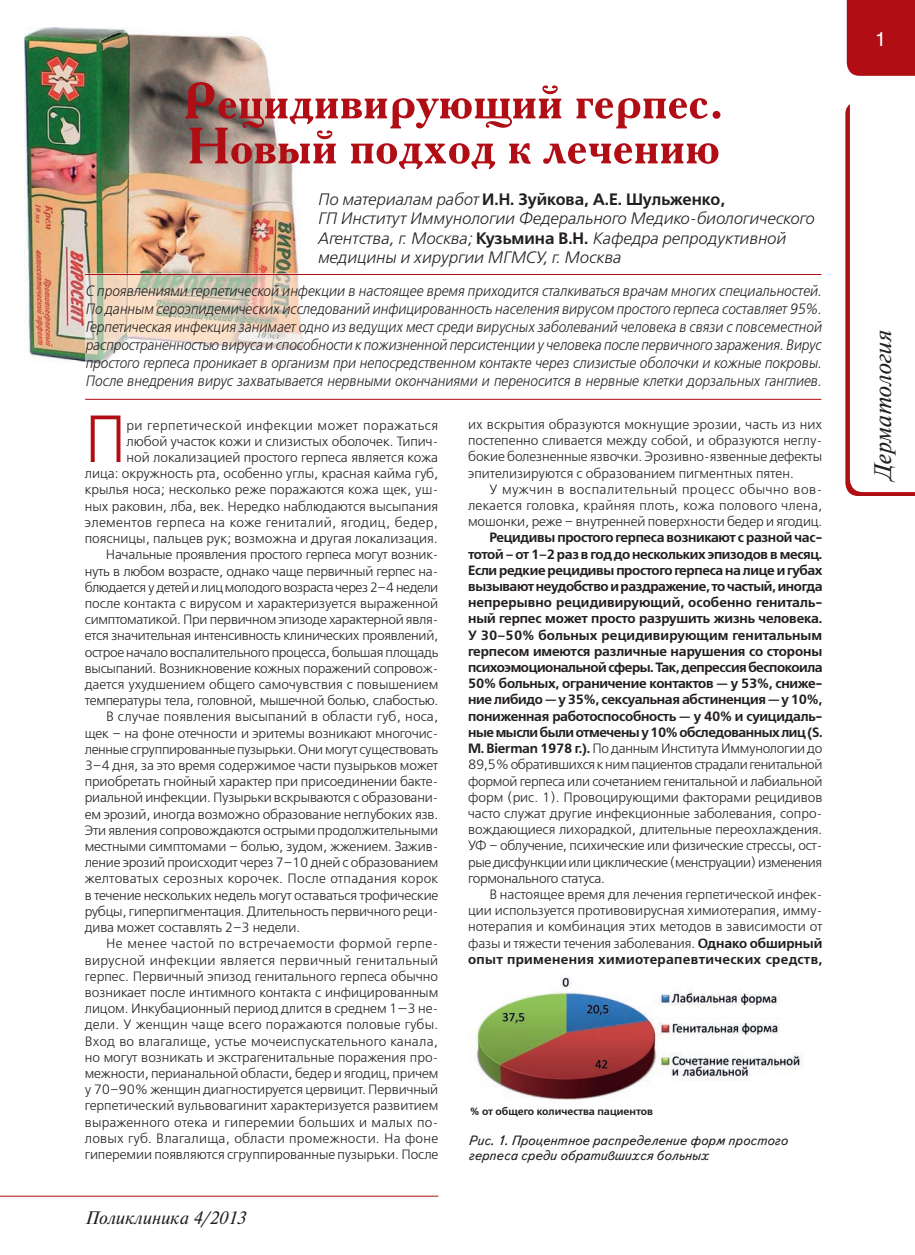
<style>
.page{position:relative;width:915px;height:1255px;background:#fff}
.page>*{position:absolute;margin:0;border:0;box-sizing:border-box;transform-origin:0 0}
.t1{font:66.45px "Free Set C";color:#b00d15;scale:.9 1}
.t2{font:700 51px/45px "Academy C";color:#b00d15}
.t3{font:italic 24px "Newton C";color:#231f20}
.t4{font:19.5px "Helios";color:#fff}
.t5{font:italic 18px "Newton C";color:#231f20}
.t6{font:italic 16.5px/19.5px "Free Set C";color:#231f20}
.t7{font:italic 15px/18px "Free Set C";color:#231f20;text-align:justify;scale:.9 1}
.t8{font:13.5px/16.2px "Free Set C";letter-spacing:-.01em;color:#231f20;text-align:justify}
.t9{font:700 13.5px/16.2px "Free Set C";letter-spacing:-.035em;color:#231f20;text-align:justify}
.t10{font:13.5px "Free Set C";letter-spacing:.015em;color:#231f20}
.t11{font:13.5px "Free Set C";letter-spacing:.02em;color:#231f20}
.t12{font:13.5px "Free Set C";letter-spacing:.03em;color:#231f20}
.t13{font:italic 13.5px/15px "Text Book C";color:#231f20}
.t14{font:13.5px "Free Set C";letter-spacing:-.03em;color:#231f20}
.t15{font:13.5px "Free Set C";letter-spacing:.025em;color:#231f20}
.t16{font:13.5px "Free Set C";letter-spacing:.035em;color:#231f20}
.t17{font:700 10.5px "Free Set C";color:#231f20}
.s1{font-weight:700;font-style:normal}
.s2{font-weight:400}
.s3{font-weight:700}
</style>
<div class="page">
<div style="left:846px;top:0;width:68px;height:76px;background:#b00d15"></div>
<svg style="left:845px;top:104px;width:69px;height:392px"></svg>
<hr style="left:0;top:1195px;width:438px;height:1px;background:#b00d15">
<img style="left:24px;top:27px;width:275px;height:335px">
<img style="left:476px;top:977px;width:327px;height:123px">
<svg style="left:85px;top:273px;width:737px;height:92px"></svg>
<hr style="left:85px;top:274px;width:736px;height:1px;background:#b00d15">
<hr style="left:85px;top:399px;width:736px;height:1px;background:#b00d15">
<h2 class="t2" style="left:183px;top:76px;width:541px">Рецидивирующий герпес.<br>Новый подход к лечению</h2>
<p class="t6" style="left:317px;top:190px;width:498px">По материалам работ <span class="s1">И.Н. Зуйкова, А.Е. Шульженко,<br></span>ГП Институт Иммунологии Федерального Медико-биологического Агентства, г. Москва; <span class="s1">Кузьмина В.Н.</span> Кафедра репродуктивной медицины и хирургии МГМСУ, г. Москва</p>
<p class="t7" style="left:85px;top:282px;width:819px">С проявлениями герпетической инфекции в настоящее время приходится сталкиваться врачам многих специальностей.<br>По данным сероэпидемических исследований инфицированность населения вирусом простого герпеса составляет 95%.<br>Герпетическая инфекция занимает одно из ведущих мест среди вирусных заболеваний человека в связи с повсеместной распространенностью вируса и способности к пожизненной персистенции у человека после первичного заражения. Вирус простого герпеса проникает в организм при непосредственном контакте через слизистые оболочки и кожные покровы.<br>После внедрения вирус захватывается нервными окончаниями и переносится в нервные клетки дорзальных ганглиев.</p>
<h1 class="t1" style="left:85px;top:400px;width:48px">П</h1>
<p class="t16" style="left:126px;top:417px;width:313px">ри герпетической инфекции может поражаться</p>
<p class="t8" style="left:126px;top:433px;width:313px">любой участок кожи и слизистых оболочек. Типич-</p>
<p class="t8" style="left:126px;top:449px;width:313px">ной локализацией простого герпеса является кожа</p>
<p class="t8" style="left:85px;top:465px;width:355px">лица: окружность рта, особенно углы, красная кайма губ,</p>
<p class="t8" style="left:85px;top:482px;width:355px">крылья носа; несколько реже поражаются кожа щек, уш-</p>
<p class="t8" style="left:85px;top:498px;width:355px">ных раковин, лба, век. Нередко наблюдаются высыпания</p>
<p class="t12" style="left:85px;top:514px;width:355px">элементов герпеса на коже гениталий, ягодиц, бедер,</p>
<p class="t8" style="left:85px;top:530px;width:354px">поясницы, пальцев рук; возможна и другая локализация.</p>
<p class="t8" style="left:106px;top:546px;width:334px">Начальные проявления простого герпеса могут возник-</p>
<p class="t8" style="left:85px;top:563px;width:355px">нуть в любом возрасте, однако чаще первичный герпес на-</p>
<p class="t14" style="left:85px;top:579px;width:355px">блюдается у детей и лиц молодого возраста через 2–4 недели</p>
<p class="t8" style="left:85px;top:595px;width:355px">после контакта с вирусом и характеризуется выраженной</p>
<p class="t8" style="left:85px;top:611px;width:355px">симптоматикой. При первичном эпизоде характерной явля-</p>
<p class="t8" style="left:85px;top:627px;width:355px">ется значительная интенсивность клинических проявлений,</p>
<p class="t8" style="left:85px;top:644px;width:355px">острое начало воспалительного процесса, большая площадь</p>
<p class="t8" style="left:85px;top:660px;width:355px">высыпаний. Возникновение кожных поражений сопровож-</p>
<p class="t8" style="left:85px;top:676px;width:355px">дается ухудшением общего самочувствия с повышением</p>
<p class="t8" style="left:85px;top:692px;width:355px">температуры тела, головной, мышечной болью, слабостью.</p>
<p class="t10" style="left:106px;top:708px;width:334px">В случае появления высыпаний в области губ, носа,</p>
<p class="t8" style="left:85px;top:725px;width:355px">щек – на фоне отечности и эритемы возникают многочис-</p>
<p class="t8" style="left:85px;top:741px;width:355px">ленные сгруппированные пузырьки. Они могут существовать</p>
<p class="t8" style="left:85px;top:757px;width:355px">3–4 дня, за это время содержимое части пузырьков может</p>
<p class="t8" style="left:85px;top:773px;width:355px">приобретать гнойный характер при присоединении бакте-</p>
<p class="t8" style="left:85px;top:789px;width:355px">риальной инфекции. Пузырьки вскрываются с образовани-</p>
<p class="t8" style="left:85px;top:806px;width:355px">ем эрозий, иногда возможно образование неглубоких язв.</p>
<p class="t8" style="left:85px;top:822px;width:355px">Эти явления сопровождаются острыми продолжительными</p>
<p class="t8" style="left:85px;top:838px;width:355px">местными симптомами – болью, зудом, жжением. Зажив-</p>
<p class="t8" style="left:85px;top:854px;width:355px">ление эрозий происходит через 7–10 дней с образованием</p>
<p class="t11" style="left:85px;top:870px;width:355px">желтоватых серозных корочек. После отпадания корок</p>
<p class="t8" style="left:85px;top:887px;width:355px">в течение нескольких недель могут оставаться трофические</p>
<p class="t8" style="left:85px;top:903px;width:355px">рубцы, гиперпигментация. Длительность первичного реци-</p>
<p class="t8" style="left:85px;top:919px;width:217px">дива может составлять 2–3 недели.</p>
<p class="t12" style="left:106px;top:935px;width:334px">Не менее частой по встречаемости формой герпе-</p>
<p class="t15" style="left:85px;top:951px;width:355px">вирусной инфекции является первичный генитальный</p>
<p class="t8" style="left:85px;top:968px;width:355px">герпес. Первичный эпизод генитального герпеса обычно</p>
<p class="t8" style="left:85px;top:984px;width:355px">возникает после интимного контакта с инфицированным</p>
<p class="t8" style="left:85px;top:1000px;width:355px">лицом. Инкубационный период длится в среднем 1—3 не-</p>
<p class="t10" style="left:85px;top:1016px;width:355px">дели. У женщин чаще всего поражаются половые губы.</p>
<p class="t10" style="left:85px;top:1032px;width:355px">Вход во влагалище, устье мочеиспускательного канала,</p>
<p class="t8" style="left:85px;top:1049px;width:355px">но могут возникать и экстрагенитальные поражения про-</p>
<p class="t8" style="left:85px;top:1065px;width:355px">межности, перианальной области, бедер и ягодиц, причем</p>
<p class="t8" style="left:85px;top:1081px;width:355px">у 70–90% женщин диагностируется цервицит. Первичный</p>
<p class="t8" style="left:85px;top:1097px;width:355px">герпетический вульвовагинит характеризуется развитием</p>
<p class="t11" style="left:85px;top:1113px;width:355px">выраженного отека и гиперемии больших и малых по-</p>
<p class="t11" style="left:85px;top:1130px;width:355px">ловых губ. Влагалища, области промежности. На фоне</p>
<p class="t8" style="left:85px;top:1146px;width:355px">гиперемии появляются сгруппированные пузырьки. После</p>
<h3 class="t5" style="left:85px;top:1207px;width:162px">Поликлиника 4/2013</h3>
<p class="t8" style="left:468px;top:416px;width:355px">их вскрытия образуются мокнущие эрозии, часть из них постепенно сливается между собой, и образуются неглу&shy;бокие болезненные язвочки. Эрозивно-язвенные дефекты эпителизируются с образованием пигментных пятен.</p>
<p class="t8" style="left:468px;top:481px;width:356px;text-indent:21px">У мужчин в воспалительный процесс обычно вов&shy;лекается головка, крайняя плоть, кожа полового члена, мошонки, реже – внутренней поверхности бедер и ягодиц.</p>
<p class="t9" style="left:468px;top:530px;width:356px;text-indent:21px">Рецидивы простого герпеса возникают с разной час&shy;тотой – от 1–2 раз в год до нескольких эпизодов в месяц.<br>Если редкие рецидивы простого герпеса на лице игубах вызывают неудобство ираздражение, то частый, иногда непрерывно рецидивирующий, особенно гениталь&shy;ный герпес может просто разрушить жизнь человека.<br>У 30–50% больных рецидивирующим генитальным герпесом имеются различные нарушения со стороны психоэмоциональной сферы. Так, депрессия беспокоила 50% больных, ограничение контактов — у 53%, сниже&shy;ние либидо — у 35%, сексуальная абстиненция — у 10%, пониженная работоспособность — у 40% и суицидаль&shy;ные мысли были отмечены у10% обследованных лиц (S.<br>M. Bierman 1978 г.). <span class="s2">По данным Института Иммунологии до 89,5% обратившихся кним пациентов страдали генитальной формой герпеса или сочетанием генитальной и лабиальной форм (рис. 1). Провоцирующими факторами рецидивов часто служат другие инфекционные заболевания, сопро&shy;вождающиеся лихорадкой, длительные переохлаждения.<br>УФ – облучение, психические или физические стрессы, ост&shy;рые дисфункции или циклические (менструации) изменения гормонального статуса.</span></p>
<p class="t8" style="left:468px;top:886px;width:356px;text-indent:21px">В настоящее время для лечения герпетической инфек&shy;ции используется противовирусная химиотерапия, имму&shy;нотерапия и комбинация этих методов в зависимости от фазы и тяжести течения заболевания. <span class="s3">Однако обширный опыт применения химиотерапевтических средств,</span></p>
<p class="t17" style="left:470px;top:1105px;width:184px">% от общего количества пациентов</p>
<p class="t13" style="left:468px;top:1132px;width:321px">Рис. 1. Процентное распределение форм простого герпеса среди обратившихся больных</p>
<h3 class="t4" style="left:874px;top:27px;width:12px">1</h3>
<h3 class="t3" style="left:869px;top:480px;width:152px;rotate:-90deg">Дерматология</h3>
</div>
